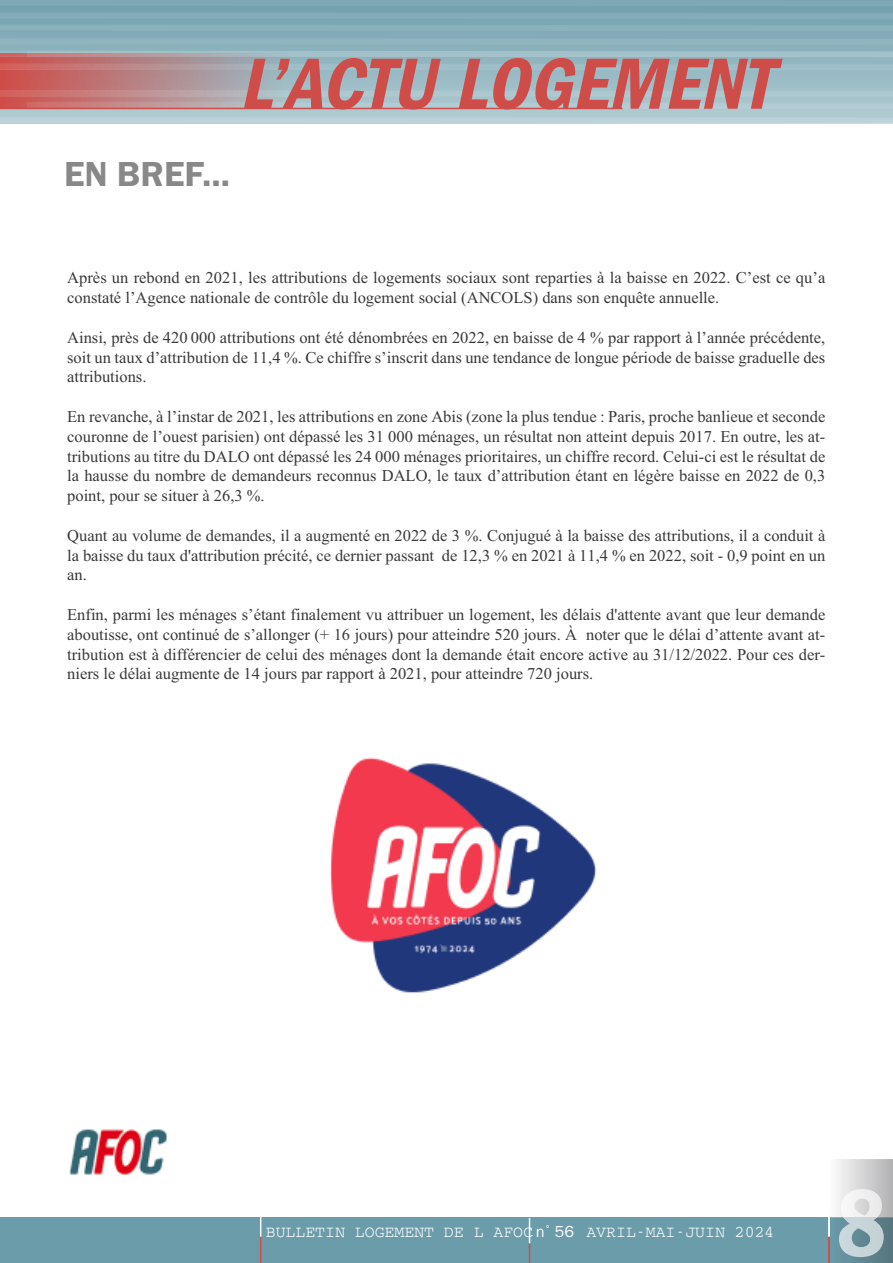
<style>
.page{position:relative;width:893px;height:1263px;background:#fff}
.page>*{position:absolute;margin:0;border:0;box-sizing:border-box;transform-origin:0 0}
.t1{font:italic 600 condensed 75px "Franklin Gothic";color:#cf4d48}
.t2{font:600 36px "Franklin Gothic";color:#888889}
.t3{font:16.5px/19.8px "Times New Roman";color:#39383a;text-align:justify}
.t4{font:16.5px "Courier";color:#fff}
.s1{font-family:"Franklin Gothic"}
</style>
<div class="page">
<div style="left:0;top:1217px;width:893px;height:46px;background:#6b9caa"></div>
<svg style="left:260px;top:1217px;width:1px;height:46px"></svg>
<svg style="left:529px;top:1218px;width:1px;height:45px"></svg>
<img style="left:830px;top:1159px;width:63px;height:104px">
<img style="left:839px;top:1189px;width:45px;height:68px">
<hr style="left:828px;top:1211px;width:2px;height:26px;background:#fff">
<hr style="left:828px;top:1237px;width:2px;height:26px;background:#cf4d48">
<svg style="left:0;top:7px;width:893px;height:110px;background:#92b6c0"></svg>
<img style="left:0;top:97px;width:287px;height:11px">
<img style="left:0;top:71px;width:287px;height:19px">
<img style="left:0;top:58px;width:287px;height:6px">
<svg style="left:0;top:6px;width:893px;height:1px"></svg>
<div style="left:0;top:13px;width:893px;height:6px;background:#84adb9"></div>
<svg style="left:0;top:31px;width:893px;height:1px"></svg>
<div style="left:0;top:25px;width:893px;height:6px;background:#8bb1bc"></div>
<div style="left:0;top:38px;width:893px;height:20px;background:#8db2bc"></div>
<div style="left:0;top:51px;width:893px;height:6px;background:#a2c1ca"></div>
<img style="left:0;top:53px;width:27px;height:4px">
<svg style="left:0;top:70px;width:893px;height:1px"></svg>
<img style="left:0;top:64px;width:893px;height:6px">
<img style="left:27px;top:51px;width:806px;height:1px">
<img style="left:27px;top:53px;width:260px;height:4px">
<img style="left:287px;top:103px;width:606px;height:6px">
<img style="left:27px;top:103px;width:260px;height:5px">
<img style="left:0;top:90px;width:893px;height:7px">
<svg style="left:0;top:123px;width:893px;height:1px"></svg>
<hr style="left:0;top:108px;width:622px;height:1px;background:#cf4d48">
<img style="left:70px;top:1129px;width:97px;height:46px">
<img style="left:330px;top:757px;width:267px;height:236px">
<h1 class="t1" style="left:239px;top:39px;width:554px">L’ACTU LOGEMENT</h1>
<h2 class="t2" style="left:64px;top:152px;width:167px">EN BREF...</h2>
<p class="t3" style="left:67px;top:268px;width:760px">Après un rebond en 2021, les attributions de logements sociaux sont reparties à la baisse en 2022. C’est ce qu’a constaté l’Agence nationale de contrôle du logement social (ANCOLS) dans son enquête annuelle.</p>
<p class="t3" style="left:67px;top:327px;width:760px">Ainsi, près de 420 000 attributions ont été dénombrées en 2022, en baisse de 4 % par rapport à l’année précédente, soit un taux d’attribution de 11,4 %. Ce chiffre s’inscrit dans une tendance de longue période de baisse graduelle des attributions.</p>
<p class="t3" style="left:67px;top:406px;width:760px">En revanche, à l’instar de 2021, les attributions en zone Abis (zone la plus tendue : Paris, proche banlieue et seconde couronne de l’ouest parisien) ont dépassé les 31 000 ménages, un résultat non atteint depuis 2017. En outre, les at&shy;tributions au titre du DALO ont dépassé les 24 000 ménages prioritaires, un chiffre record. Celui-ci est le résultat de la hausse du nombre de demandeurs reconnus DALO, le taux d’attribution étant en légère baisse en 2022 de 0,3 point, pour se situer à 26,3 %.</p>
<p class="t3" style="left:67px;top:525px;width:760px">Quant au volume de demandes, il a augmenté en 2022 de 3 %. Conjugué à la baisse des attributions, il a conduit à la baisse du taux d'attribution précité, ce dernier passant de 12,3 % en 2021 à 11,4 % en 2022, soit - 0,9 point en un an.</p>
<p class="t3" style="left:67px;top:604px;width:760px">Enfin, parmi les ménages s’étant finalement vu attribuer un logement, les délais d'attente avant que leur demande aboutisse, ont continué de s’allonger (+ 16 jours) pour atteindre 520 jours. À noter que le délai d’attente avant at&shy;tribution est à différencier de celui des ménages dont la demande était encore active au 31/12/2022. Pour ces der&shy;niers le délai augmente de 14 jours par rapport à 2021, pour atteindre 720 jours.</p>
<p class="t4" style="left:266px;top:1226px;width:510px">BULLETIN LOGEMENT DE L AFOC <span class="s1">n</span><sup>°</sup> <span class="s1">56</span> AVRIL-MAI-JUIN 2024</p>
</div>
